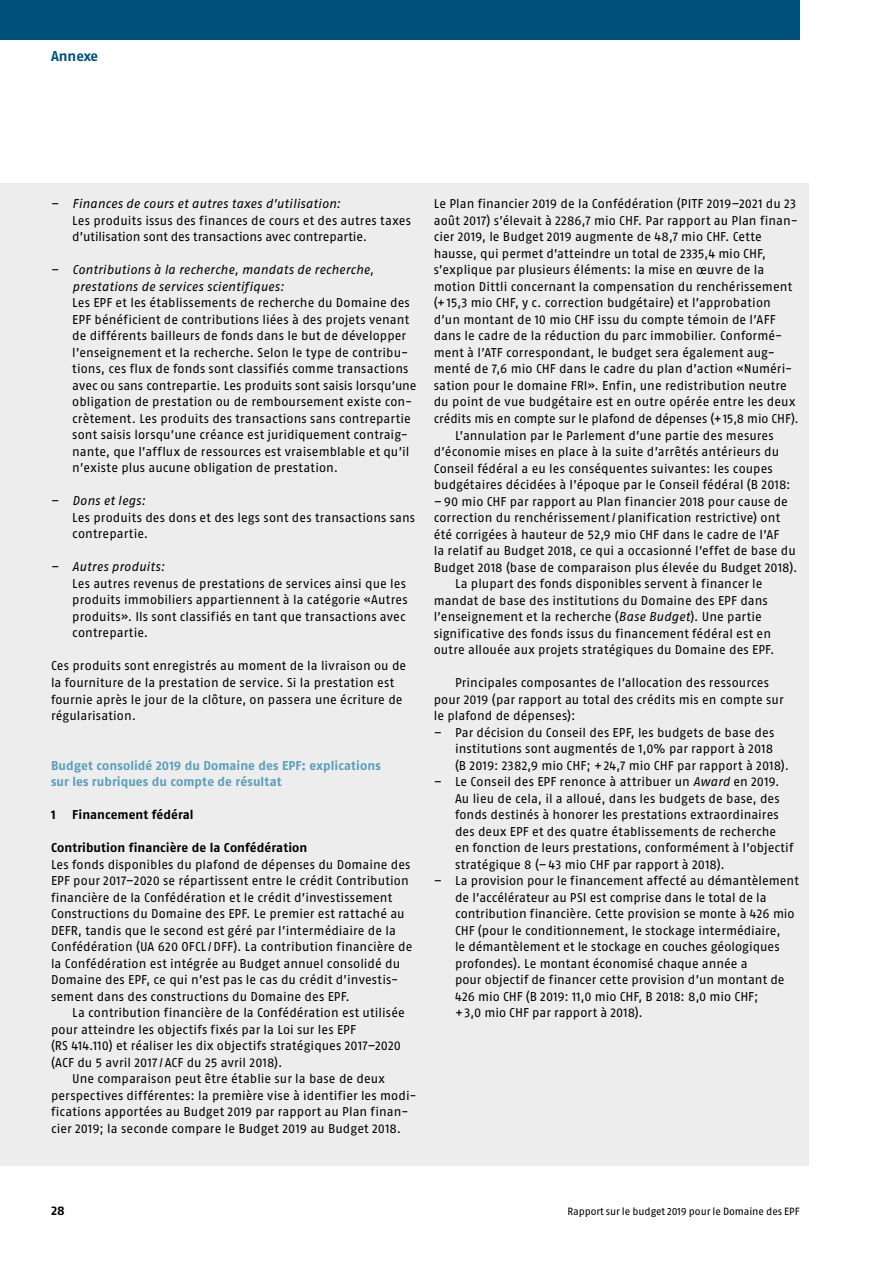
<style>
.page{position:relative;width:893px;height:1263px;background:#fff}
.page>*{position:absolute;margin:0;border:0;box-sizing:border-box;transform-origin:0 0}
.t1{font:700 14.25px "Fago OT";color:#00517b}
.t2{font:12.75px/16.5px "Fago OT";letter-spacing:.005em;color:#000}
.t3{font:italic 12.75px/16.5px "Fago OT";letter-spacing:.01em;color:#000}
.t4{font:700 12.75px/16.5px "Fago OT";letter-spacing:.005em;color:#5a9ebc}
.t5{font:700 12.75px "Fago OT";letter-spacing:.005em;color:#000}
.t6{font:10.5px "Fago OT";letter-spacing:-.01em;color:#000}
.s1{font-style:italic}
.s2{font-style:normal}
</style>
<div class="page">
<div style="left:0;top:0;width:799px;height:39px;background:#00517b"></div>
<div style="left:0;top:183px;width:808px;height:982px;background:#ededed"></div>
<p class="t1" style="left:51px;top:47px;width:49px">Annexe</p>
<p class="t2" style="left:72px;top:196px;width:340px;text-indent:-21px">– <span class="s1">Finances de cours et autres taxes d’utilisation:<br></span>Les produits issus des finances de cours et des autres taxes d’utilisation sont des transactions avec contrepartie.</p>
<p class="t3" style="left:72px;top:262px;width:303px;text-indent:-21px"><span class="s2">–</span> Contributions à la recherche, mandats de recherche, prestations de services scientifiques:</p>
<p class="t2" style="left:72px;top:295px;width:346px">Les EPF et les établissements de recherche du Domaine des EPF bénéficient de contributions liées à des projets venant de différents bailleurs de fonds dans le but de développer l’enseignement et la recherche. Selon le type de contribu&shy;tions, ces flux de fonds sont classifiés comme transactions avec ou sans contrepartie. Les produits sont saisis lorsqu’une obligation de prestation ou de remboursement existe con&shy;crètement. Les produits des transactions sans contrepartie sont saisis lorsqu’une créance est juridiquement contraig&shy;nante, que l’afflux de ressources est vraisemblable et qu’il n’existe plus aucune obligation de prestation.</p>
<p class="t2" style="left:72px;top:493px;width:344px;text-indent:-21px">– <span class="s1">Dons et legs:<br></span>Les produits des dons et des legs sont des transactions sans contrepartie.</p>
<p class="t2" style="left:72px;top:559px;width:337px;text-indent:-21px">– <span class="s1">Autres produits:<br></span>Les autres revenus de prestations de services ainsi que les produits immobiliers appartiennent à la catégorie «Autres produits». Ils sont classifiés en tant que transactions avec contrepartie.</p>
<p class="t2" style="left:51px;top:658px;width:357px">Ces produits sont enregistrés au moment de la livraison ou de la fourniture de la prestation de service. Si la prestation est fournie après le jour de la clôture, on passera une écriture de régularisation.</p>
<p class="t4" style="left:51px;top:757px;width:331px">Budget consolidé 2019 du Domaine des EPF: explications sur les rubriques du compte de résultat</p>
<p class="t5" style="left:51px;top:807px;width:6px">1</p>
<p class="t5" style="left:72px;top:807px;width:123px">Financement fédéral</p>
<p class="t5" style="left:51px;top:840px;width:258px">Contribution financière de la Confédération</p>
<p class="t2" style="left:51px;top:856px;width:363px">Les fonds disponibles du plafond de dépenses du Domaine des EPF pour 2017–2020 se répartissent entre le crédit Contribution financière de la Confédération et le crédit d’investissement Constructions du Domaine des EPF. Le premier est rattaché au DEFR, tandis que le second est géré par l’intermédiaire de la Confédération (UA 620 OFCL /DFF). La contribution financière de la Confédération est intégrée au Budget annuel consolidé du Domaine des EPF, ce qui n’est pas le cas du crédit d’investis&shy;sement dans des constructions du Domaine des EPF.</p>
<p class="t2" style="left:72px;top:1004px;width:334px">La contribution financière de la Confédération est utilisée</p>
<p class="t2" style="left:51px;top:1021px;width:306px">pour atteindre les objectifs fixés par la Loi sur les EPF</p>
<p class="t2" style="left:51px;top:1037px;width:352px">(RS 414.110) et réaliser les dix objectifs stratégiques 2017–2020</p>
<p class="t2" style="left:51px;top:1054px;width:233px">(ACF du 5 avril 2017 /ACF du 25 avril 2018).</p>
<p class="t2" style="left:72px;top:1070px;width:314px">Une comparaison peut être établie sur la base de deux</p>
<p class="t2" style="left:51px;top:1087px;width:367px">perspectives différentes: la première vise à identifier les modi-</p>
<p class="t2" style="left:51px;top:1103px;width:359px">fications apportées au Budget 2019 par rapport au Plan finan-</p>
<p class="t2" style="left:51px;top:1120px;width:352px">cier 2019; la seconde compare le Budget 2019 au Budget 2018.</p>
<p class="t2" style="left:434px;top:196px;width:364px">Le Plan financier 2019 de la Confédération (PITF 2019–2021 du 23</p>
<p class="t2" style="left:434px;top:212px;width:366px">août 2017) s’élevait à 2286,7 mio CHF. Par rapport au Plan finan-</p>
<p class="t2" style="left:434px;top:229px;width:330px">cier 2019, le Budget 2019 augmente de 48,7 mio CHF. Cette</p>
<p class="t2" style="left:434px;top:245px;width:334px">hausse, qui permet d’atteindre un total de 2335,4 mio CHF,</p>
<p class="t2" style="left:434px;top:262px;width:332px">s’explique par plusieurs éléments: la mise en œuvre de la</p>
<p class="t2" style="left:434px;top:278px;width:360px">motion Dittli concernant la compensation du renchérissement</p>
<p class="t2" style="left:434px;top:295px;width:339px">(+15,3 mio CHF, y c. correction budgétaire) et l’approbation</p>
<p class="t2" style="left:434px;top:311px;width:343px">d’un montant de 10 mio CHF issu du compte témoin de l’AFF</p>
<p class="t2" style="left:434px;top:328px;width:350px">dans le cadre de la réduction du parc immobilier. Conformé-</p>
<p class="t2" style="left:434px;top:344px;width:343px">ment à l’ATF correspondant, le budget sera également aug-</p>
<p class="t2" style="left:434px;top:361px;width:360px">menté de 7,6 mio CHF dans le cadre du plan d’action «Numéri-</p>
<p class="t2" style="left:434px;top:377px;width:355px">sation pour le domaine FRI». Enfin, une redistribution neutre</p>
<p class="t2" style="left:434px;top:394px;width:363px">du point de vue budgétaire est en outre opérée entre les deux</p>
<p class="t2" style="left:434px;top:410px;width:367px">crédits mis en compte sur le plafond de dépenses (+15,8 mio CHF).</p>
<p class="t2" style="left:455px;top:427px;width:320px">L’annulation par le Parlement d’une partie des mesures</p>
<p class="t2" style="left:434px;top:443px;width:347px">d’économie mises en place à la suite d’arrêtés antérieurs du</p>
<p class="t2" style="left:434px;top:460px;width:341px">Conseil fédéral a eu les conséquentes suivantes: les coupes</p>
<p class="t2" style="left:434px;top:476px;width:358px">budgétaires décidées à l’époque par le Conseil fédéral (B 2018:</p>
<p class="t2" style="left:434px;top:493px;width:356px">–90 mio CHF par rapport au Plan financier 2018 pour cause de</p>
<p class="t2" style="left:434px;top:509px;width:348px">correction du renchérissement/planification restrictive) ont</p>
<p class="t2" style="left:434px;top:526px;width:347px">été corrigées à hauteur de 52,9 mio CHF dans le cadre de l’AF</p>
<p class="t2" style="left:434px;top:542px;width:364px">Ia relatif au Budget 2018, ce qui a occasionné l’effet de base du</p>
<p class="t2" style="left:434px;top:559px;width:365px">Budget 2018 (base de comparaison plus élevée du Budget 2018).</p>
<p class="t2" style="left:455px;top:575px;width:309px">La plupart des fonds disponibles servent à financer le</p>
<p class="t2" style="left:434px;top:592px;width:336px">mandat de base des institutions du Domaine des EPF dans</p>
<p class="t2" style="left:434px;top:608px;width:330px">l’enseignement et la recherche (<span class="s1">Base Budget</span>). Une partie</p>
<p class="t2" style="left:434px;top:625px;width:339px">significative des fonds issus du financement fédéral est en</p>
<p class="t2" style="left:434px;top:641px;width:342px">outre allouée aux projets stratégiques du Domaine des EPF.</p>
<p class="t2" style="left:434px;top:674px;width:351px;text-indent:21px">Principales composantes de l’allocation des ressources pour 2019 (par rapport au total des crédits mis en compte sur le plafond de dépenses):</p>
<p class="t2" style="left:455px;top:724px;width:335px;text-indent:-21px">– Par décision du Conseil des EPF, les budgets de base des institutions sont augmentés de 1,0% par rapport à 2018<br>(B 2019: 2382,9 mio CHF; +24,7 mio CHF par rapport à 2018).</p>
<p class="t2" style="left:455px;top:773px;width:340px;text-indent:-21px">– Le Conseil des EPF renonce à attribuer un <span class="s1">Award</span> en 2019.<br>Au lieu de cela, il a alloué, dans les budgets de base, des fonds destinés à honorer les prestations extraordinaires des deux EPF et des quatre établissements de recherche en fonction de leurs prestations, conformément à l’objectif stratégique 8 (–43 mio CHF par rapport à 2018).</p>
<p class="t2" style="left:455px;top:872px;width:345px;text-indent:-21px">– La provision pour le financement affecté au démantèlement de l’accélérateur au PSI est comprise dans le total de la contribution financière. Cette provision se monte à 426 mio CHF (pour le conditionnement, le stockage intermédiaire,<br>le démantèlement et le stockage en couches géologiques profondes). Le montant économisé chaque année a<br>pour objectif de financer cette provision d’un montant de 426 mio CHF (B 2019: 11,0 mio CHF, B 2018: 8,0 mio CHF;<br>+3,0 mio CHF par rapport à 2018).</p>
<p class="t5" style="left:51px;top:1203px;width:15px">28</p>
<p class="t6" style="left:568px;top:1205px;width:233px">Rapport sur le budget 2019 pour le Domaine des EPF</p>
</div>
